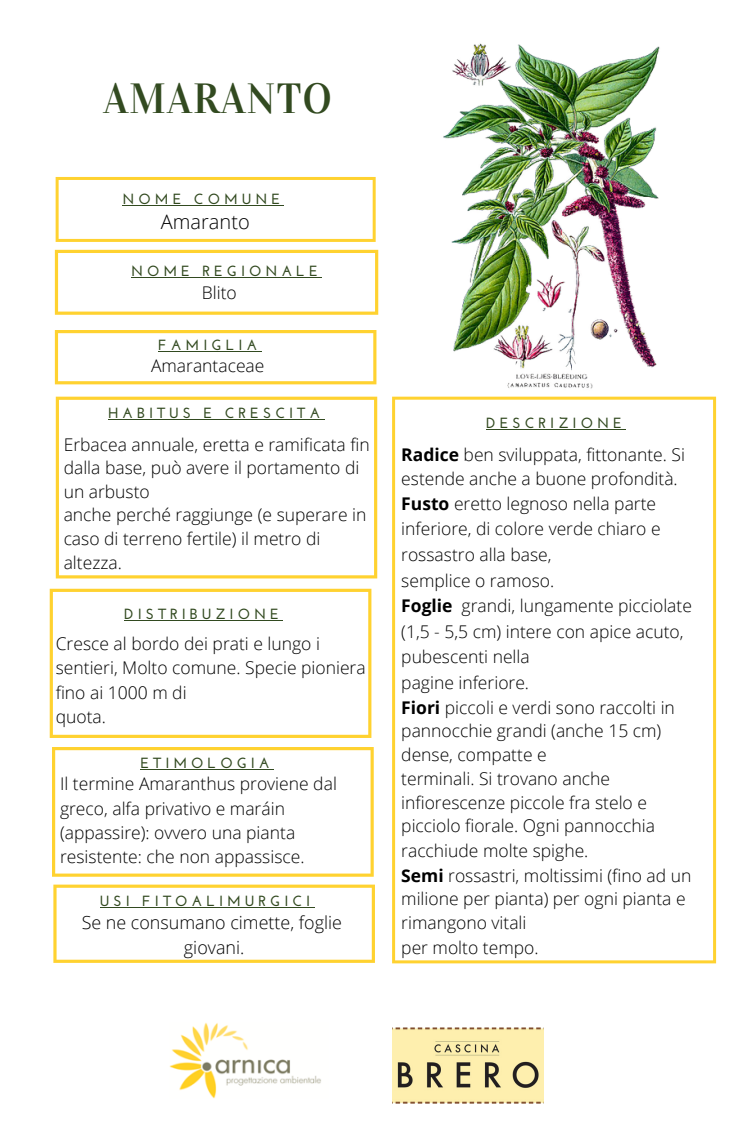
<style>
.page{position:relative;width:750px;height:1125px;background:#fff}
.page>*{position:absolute;margin:0;border:0;box-sizing:border-box;transform-origin:0 0}
.t1{font:42px "Vidaloka";letter-spacing:.02em;color:#324a20}
.t2{font:300 20px "Open Sans";color:#000}
.t3{font:300 17.88px/25px "Open Sans";color:#000;text-align:center}
.t4{font:300 17.5px/24.6px "Open Sans";color:#000}
.t5{font:700 14.75px "Josefin Sans";letter-spacing:.27em;color:#324a20}
.s1{font-weight:700}
</style>
<div class="page">
<svg style="left:56px;top:397px;width:321px;height:181px"></svg>
<svg style="left:55px;top:250px;width:323px;height:65px"></svg>
<svg style="left:55px;top:330px;width:321px;height:54px"></svg>
<svg style="left:392px;top:397px;width:324px;height:566px"></svg>
<svg style="left:50px;top:589px;width:321px;height:149px"></svg>
<img style="left:392px;top:1027px;width:152px;height:76px">
<img style="left:169px;top:1022px;width:152px;height:77px">
<svg style="left:52px;top:747px;width:322px;height:130px"></svg>
<svg style="left:56px;top:177px;width:320px;height:65px"></svg>
<svg style="left:53px;top:885px;width:322px;height:78px"></svg>
<hr style="left:131px;top:277px;width:191px;height:1px;background:#324a20">
<hr style="left:158px;top:351px;width:103px;height:1px;background:#324a20">
<hr style="left:108px;top:419px;width:216px;height:1px;background:#324a20">
<hr style="left:486px;top:429px;width:140px;height:1px;background:#324a20">
<hr style="left:124px;top:620px;width:159px;height:1px;background:#324a20">
<hr style="left:140px;top:769px;width:134px;height:1px;background:#324a20">
<hr style="left:100px;top:907px;width:214px;height:1px;background:#324a20">
<img style="left:432px;top:43px;width:274px;height:372px">
<h1 class="t1" style="left:103px;top:74px;width:231px">AMARANTO</h1>
<p class="t5" style="left:123px;top:193px;width:159px">NOME COMUNE</p>
<p class="t2" style="left:161px;top:208px;width:90px">Amaranto</p>
<p class="t5" style="left:131px;top:265px;width:188px">NOME REGIONALE</p>
<p class="t4" style="left:202px;top:279px;width:36px">Blito</p>
<p class="t5" style="left:158px;top:339px;width:101px">FAMIGLIA</p>
<p class="t4" style="left:151px;top:353px;width:115px">Amarantaceae</p>
<p class="t5" style="left:108px;top:407px;width:214px">HABITUS E CRESCITA</p>
<p class="t4" style="left:64px;top:432px;width:308px;line-height:23.6px">Erbacea annuale, eretta e ramificata fin dalla base, può avere il portamento di un arbusto<br>anche perché raggiunge (e superare in caso di terreno fertile) il metro di altezza.</p>
<p class="t5" style="left:124px;top:608px;width:156px">DISTRIBUZIONE</p>
<p class="t4" style="left:56px;top:631px;width:311px">Cresce al bordo dei prati e lungo i sentieri, Molto comune. Specie pioniera fino ai 1000 m di<br>quota.</p>
<p class="t5" style="left:140px;top:757px;width:131px">ETIMOLOGIA</p>
<p class="t4" style="left:60px;top:771px;width:278px">Il termine Amaranthus proviene dal greco, alfa privativo e maráin (appassire): ovvero una pianta resistente: che non appassisce.</p>
<p class="t5" style="left:100px;top:895px;width:212px">USI FITOALIMURGICI</p>
<p class="t3" style="left:82px;top:909px;width:262px">Se ne consumano cimette, foglie giovani.</p>
<p class="t5" style="left:486px;top:417px;width:137px">DESCRIZIONE</p>
<p class="t4" style="left:401px;top:442px;width:292px"><span class="s1">Radice</span> ben sviluppata, fittonante. Si estende anche a buone profondità.<br><span class="s1">Fusto</span> eretto legnoso nella parte inferiore, di colore verde chiaro e rossastro alla base,<br>semplice o ramoso.<br><span class="s1">Foglie</span> grandi, lungamente picciolate (1,5 - 5,5 cm) intere con apice acuto, pubescenti nella<br>pagine inferiore.<br><span class="s1">Fiori</span> piccoli e verdi sono raccolti in pannocchie grandi (anche 15 cm) dense, compatte e<br>terminali. Si trovano anche infiorescenze piccole fra stelo e picciolo fiorale. Ogni pannocchia racchiude molte spighe.<br><span class="s1">Semi</span> rossastri, moltissimi (fino ad un milione per pianta) per ogni pianta e rimangono vitali<br>per molto tempo.</p>
</div>
